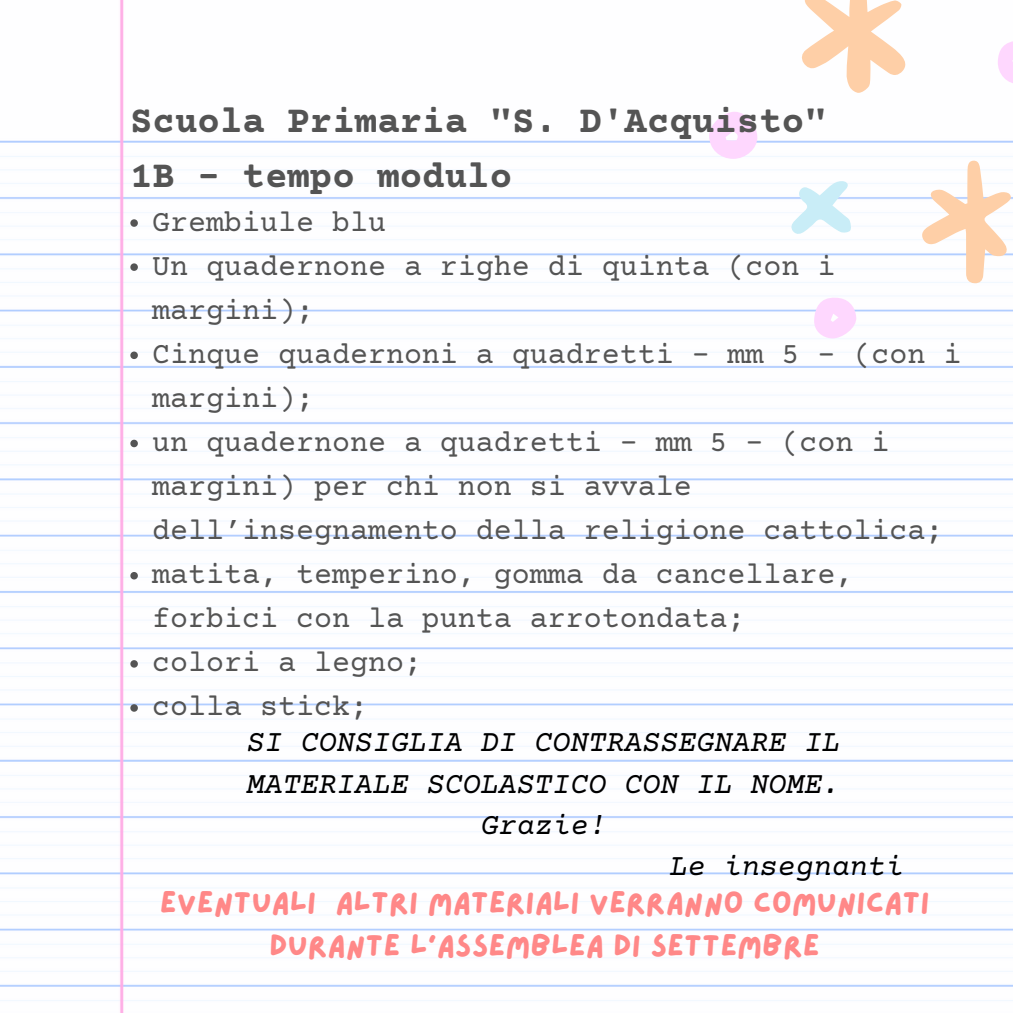
<style>
.page{position:relative;width:1013px;height:1013px;background:#fff}
.page>*{position:absolute;margin:0;border:0;box-sizing:border-box;transform-origin:0 0}
.t1{font:700 37.5px "Courier Prime";color:#545454}
.t2{font:31.25px/43.1px "Lazydog";color:#f88;text-align:center}
.t3{font:30px/44px "Courier Prime";color:#545454}
.t4{font:italic 30px/41.2px "Courier Prime";color:#000}
</style>
<div class="page">
<img style="left:0;top:0;width:1012px;height:1012px">
<svg style="left:130px;top:219px;width:8px;height:8px"></svg>
<svg style="left:130px;top:263px;width:8px;height:8px"></svg>
<svg style="left:130px;top:351px;width:8px;height:8px"></svg>
<svg style="left:130px;top:440px;width:8px;height:7px"></svg>
<svg style="left:130px;top:572px;width:8px;height:7px"></svg>
<svg style="left:130px;top:660px;width:8px;height:7px"></svg>
<svg style="left:130px;top:704px;width:8px;height:7px"></svg>
<svg style="left:800px;top:0;width:106px;height:93px"></svg>
<svg style="left:920px;top:160px;width:92px;height:123px"></svg>
<svg style="left:790px;top:180px;width:61px;height:55px"></svg>
<svg style="left:709px;top:111px;width:48px;height:48px"></svg>
<svg style="left:997px;top:40px;width:15px;height:45px"></svg>
<svg style="left:813px;top:297px;width:44px;height:42px"></svg>
<p class="t1" style="left:130px;top:102px;width:698px">Scuola Primaria "S. D'Acquisto"</p>
<p class="t1" style="left:130px;top:158px;width:383px">1B - tempo modulo</p>
<p class="t3" style="left:152px;top:202px;width:235px">Grembiule blu</p>
<p class="t3" style="left:152px;top:246px;width:684px">Un quadernone a righe di quinta (con i margini);</p>
<p class="t3" style="left:152px;top:334px;width:810px">Cinque quadernoni a quadretti - mm 5 – (con i margini);</p>
<p class="t3" style="left:152px;top:422px;width:792px">un quadernone a quadretti - mm 5 – (con i margini) per chi non si avvale dell’insegnamento della religione cattolica;</p>
<p class="t3" style="left:152px;top:554px;width:702px">matita, temperino, gomma da cancellare, forbici con la punta arrotondata;</p>
<p class="t3" style="left:152px;top:642px;width:271px">colori a legno;</p>
<p class="t3" style="left:152px;top:687px;width:217px">colla stick;</p>
<p class="t4" style="left:247px;top:724px;width:595px">SI CONSIGLIA DI CONTRASSEGNARE IL<br>MATERIALE SCOLASTICO CON IL NOME.</p>
<p class="t4" style="left:481px;top:806px;width:127px">Grazie!</p>
<p class="t4" style="left:670px;top:848px;width:235px">Le insegnanti</p>
<p class="t2" style="left:160px;top:882px;width:771px">EVENTUALI ALTRI MATERIALI VERRANNO COMUNICATI<br>DURANTE L'ASSEMBLEA DI SETTEMBRE</p>
</div>
